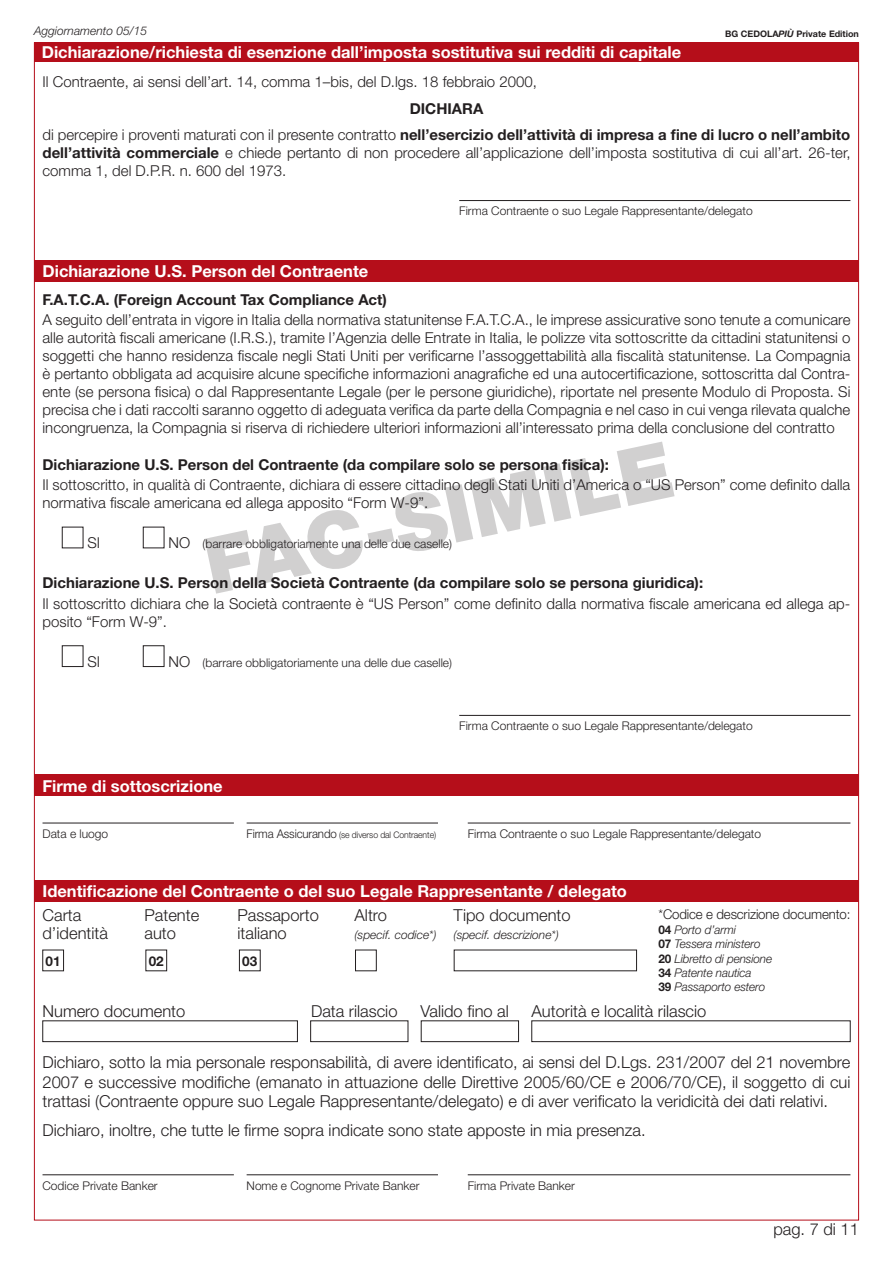
<style>
.page{position:relative;width:893px;height:1263px;background:#fff}
.page>*{position:absolute;margin:0;border:0;box-sizing:border-box;transform-origin:0 0}
.t1{font:300 16.5px/19.5px "Helvetica Neue";color:#231f20;text-align:justify}
.t2{font:700 16.5px "Helvetica Neue";color:#fff}
.t3{font:300 15px/18px "Helvetica Neue";color:#231f20}
.t4{font:700 15px/26.5px "Helvetica Neue";color:#231f20;text-align:center}
.t5{font:300 13.5px "Helvetica Neue";letter-spacing:-.01em;color:#231f20}
.t6{font:700 13.5px "Helvetica Neue";color:#231f20}
.t7{font:300 12px "Helvetica Neue";color:#231f20}
.t8{font:italic 300 12px/14.4px "Helvetica Neue";letter-spacing:-.01em;color:#231f20}
.t9{font:300 9px "Helvetica Neue";letter-spacing:-.01em;color:#231f20;scale:.96 1}
.t10{font:700 9px "Helvetica Neue";color:#231f20}
.s1{font-style:italic}
.s2{font-weight:300}
.s3{font-weight:700}
.s4{font-size:15px}
.s5{font-size:12px}
.s6{font-weight:700;font-style:normal}
</style>
<div class="page">
<div style="left:34px;top:260px;width:825px;height:21px;background:#b50e1a"></div>
<div style="left:62px;top:527px;width:21px;height:21px;border:1px solid #231f20"></div>
<div style="left:143px;top:527px;width:21px;height:21px;border:1px solid #231f20"></div>
<div style="left:62px;top:645px;width:21px;height:22px;border:1px solid #231f20"></div>
<div style="left:143px;top:645px;width:21px;height:22px;border:1px solid #231f20"></div>
<hr style="left:459px;top:715px;width:391px;height:1px;background:#231f20">
<div style="left:34px;top:775px;width:825px;height:21px;background:#b50e1a"></div>
<hr style="left:43px;top:823px;width:191px;height:1px;background:#231f20">
<hr style="left:247px;top:823px;width:191px;height:1px;background:#231f20">
<hr style="left:468px;top:823px;width:382px;height:1px;background:#231f20">
<div style="left:34px;top:880px;width:825px;height:21px;background:#b50e1a"></div>
<div style="left:146px;top:950px;width:21px;height:21px;border:1px solid #231f20"></div>
<div style="left:239px;top:950px;width:21px;height:21px;border:1px solid #231f20"></div>
<div style="left:355px;top:950px;width:22px;height:21px;border:1px solid #231f20"></div>
<div style="left:310px;top:1020px;width:98px;height:22px;border:1px solid #231f20"></div>
<div style="left:421px;top:1020px;width:98px;height:22px;border:1px solid #231f20"></div>
<div style="left:531px;top:1020px;width:319px;height:22px;border:1px solid #231f20"></div>
<div style="left:43px;top:1020px;width:255px;height:22px;border:1px solid #231f20"></div>
<hr style="left:43px;top:1174px;width:191px;height:1px;background:#231f20">
<hr style="left:247px;top:1174px;width:191px;height:1px;background:#231f20">
<hr style="left:468px;top:1174px;width:382px;height:1px;background:#231f20">
<hr style="left:459px;top:200px;width:391px;height:1px;background:#231f20">
<div style="left:34px;top:43px;width:825px;height:19px;background:#b50e1a"></div>
<svg style="left:204px;top:442px;width:471px;height:152px"></svg>
<p class="t8" style="left:34px;top:23px;width:115px">Aggiornamento 05/15</p>
<p class="t10" style="left:725px;top:28px;width:135px">BG CEDOLA<span class="s1">PIÙ</span> Private Edition</p>
<p class="t2" style="left:42px;top:42px;width:641px">Dichiarazione/richiesta di esenzione dall’imposta sostitutiva sui redditi di capitale</p>
<p class="t3" style="left:43px;top:73px;width:496px">Il Contraente, ai sensi dell’art. 14, comma 1–bis, del D.lgs. 18 febbraio 2000,</p>
<p class="t4" style="left:43px;top:95px;width:809px">DICHIARA<br><span class="s2">di percepire i proventi maturati con il presente contratto</span> nell’esercizio dell’attività di impresa a fine di lucro o nell’ambito</p>
<p class="t3" style="left:43px;top:144px;width:809px"><span class="s3">dell’attività commerciale</span> e chiede pertanto di non procedere all’applicazione dell’imposta sostitutiva di cui all’art. 26-ter, comma 1, del D.P.R. n. 600 del 1973.</p>
<p class="t2" style="left:43px;top:261px;width:327px">Dichiarazione U.S. Person del Contraente</p>
<p class="t7" style="left:459px;top:204px;width:295px">Firma Contraente o suo Legale Rappresentante/delegato</p>
<p class="t4" style="left:43px;top:286px;width:346px">F.A.T.C.A. (Foreign Account Tax Compliance Act)</p>
<p class="t3" style="left:43px;top:310px;width:809px;text-align:justify">A seguito dell’entrata in vigore in Italia della normativa statunitense F.A.T.C.A., le imprese assicurative sono tenute a comunicare alle autorità fiscali americane (I.R.S.), tramite l’Agenzia delle Entrate in Italia, le polizze vita sottoscritte da cittadini statunitensi o soggetti che hanno residenza fiscale negli Stati Uniti per verificarne l’assoggettabilità alla fiscalità statunitense. La Compagnia è pertanto obbligata ad acquisire alcune specifiche informazioni anagrafiche ed una autocertificazione, sottoscritta dal Contra&shy;ente (se persona fisica) o dal Rappresentante Legale (per le persone giuridiche), riportate nel presente Modulo di Proposta. Si precisa che i dati raccolti saranno oggetto di adeguata verifica da parte della Compagnia e nel caso in cui venga rilevata qualche incongruenza, la Compagnia si riserva di richiedere ulteriori informazioni all’interessato prima della conclusione del contratto</p>
<p class="t4" style="left:43px;top:451px;width:568px">Dichiarazione U.S. Person del Contraente (da compilare solo se persona fisica):</p>
<p class="t3" style="left:43px;top:475px;width:809px">Il sottoscritto, in qualità di Contraente, dichiara di essere cittadino degli Stati Uniti d’America o “US Person” come definito dalla normativa fiscale americana ed allega apposito “Form W-9”.</p>
<p class="t3" style="left:87px;top:533px;width:14px">SI</p>
<p class="t7" style="left:168px;top:536px;width:285px"><span class="s4">NO</span> (barrare obbligatoriamente una delle due caselle)</p>
<p class="t4" style="left:43px;top:569px;width:662px">Dichiarazione U.S. Person della Società Contraente (da compilare solo se persona giuridica):</p>
<p class="t3" style="left:43px;top:594px;width:809px">Il sottoscritto dichiara che la Società contraente è “US Person” come definito dalla normativa fiscale americana ed allega ap&shy;posito “Form W-9”.</p>
<p class="t3" style="left:87px;top:652px;width:14px">SI</p>
<p class="t7" style="left:168px;top:655px;width:285px"><span class="s4">NO</span> (barrare obbligatoriamente una delle due caselle)</p>
<p class="t7" style="left:459px;top:718px;width:295px">Firma Contraente o suo Legale Rappresentante/delegato</p>
<p class="t2" style="left:43px;top:776px;width:182px">Firme di sottoscrizione</p>
<p class="t7" style="left:43px;top:826px;width:67px">Data e luogo</p>
<p class="t9" style="left:247px;top:829px;width:199px"><span class="s5">Firma Assicurando</span> (se diverso dal Contraente)</p>
<p class="t7" style="left:468px;top:826px;width:295px">Firma Contraente o suo Legale Rappresentante/delegato</p>
<p class="t2" style="left:43px;top:881px;width:586px">Identificazione del Contraente o del suo Legale Rappresentante / delegato</p>
<p class="t1" style="left:43px;top:905px;width:40px">Carta</p>
<p class="t1" style="left:145px;top:905px;width:56px">Patente</p>
<p class="t1" style="left:238px;top:905px;width:83px">Passaporto</p>
<p class="t1" style="left:355px;top:905px;width:34px">Altro</p>
<p class="t1" style="left:454px;top:905px;width:119px">Tipo documento</p>
<p class="t1" style="left:43px;top:923px;width:67px">d’identità</p>
<p class="t1" style="left:145px;top:923px;width:33px">auto</p>
<p class="t1" style="left:238px;top:923px;width:51px">italiano</p>
<p class="t8" style="left:355px;top:928px;width:84px">(specif. codice*)</p>
<p class="t8" style="left:454px;top:928px;width:107px">(specif. descrizione*)</p>
<p class="t5" style="left:658px;top:906px;width:193px">*Codice e descrizione documento:</p>
<p class="t8" style="left:658px;top:922px;width:115px"><span class="s6">04</span> Porto d’armi<br><span class="s6">07</span> Tessera ministero<br><span class="s6">20</span> Libretto di pensione<br><span class="s6">34</span> Patente nautica<br><span class="s6">39</span> Passaporto estero</p>
<p class="t6" style="left:149px;top:952px;width:17px">02</p>
<p class="t6" style="left:242px;top:952px;width:17px">03</p>
<p class="t1" style="left:43px;top:1000px;width:144px">Numero documento</p>
<p class="t1" style="left:311px;top:1000px;width:88px">Data rilascio</p>
<p class="t1" style="left:421px;top:1000px;width:90px">Valido fino al</p>
<p class="t1" style="left:532px;top:1000px;width:176px">Autorità e località rilascio</p>
<p class="t6" style="left:46px;top:952px;width:17px">01</p>
<p class="t1" style="left:43px;top:1052px;width:809px">Dichiaro, sotto la mia personale responsabilità, di avere identificato, ai sensi del D.Lgs. 231/2007 del 21 novembre 2007 e successive modifiche (emanato in attuazione delle Direttive 2005/60/CE e 2006/70/CE), il soggetto di cui trattasi (Contraente oppure suo Legale Rappresentante/delegato) e di aver verificato la veridicità dei dati relativi.</p>
<p class="t1" style="left:43px;top:1119px;width:605px">Dichiaro, inoltre, che tutte le firme sopra indicate sono state apposte in mia presenza.</p>
<p class="t7" style="left:43px;top:1178px;width:117px">Codice Private Banker</p>
<p class="t7" style="left:247px;top:1178px;width:174px">Nome e Cognome Private Banker</p>
<p class="t7" style="left:468px;top:1178px;width:109px">Firma Private Banker</p>
<p class="t1" style="left:773px;top:1219px;width:87px">pag. 7 di 11</p>
</div>
